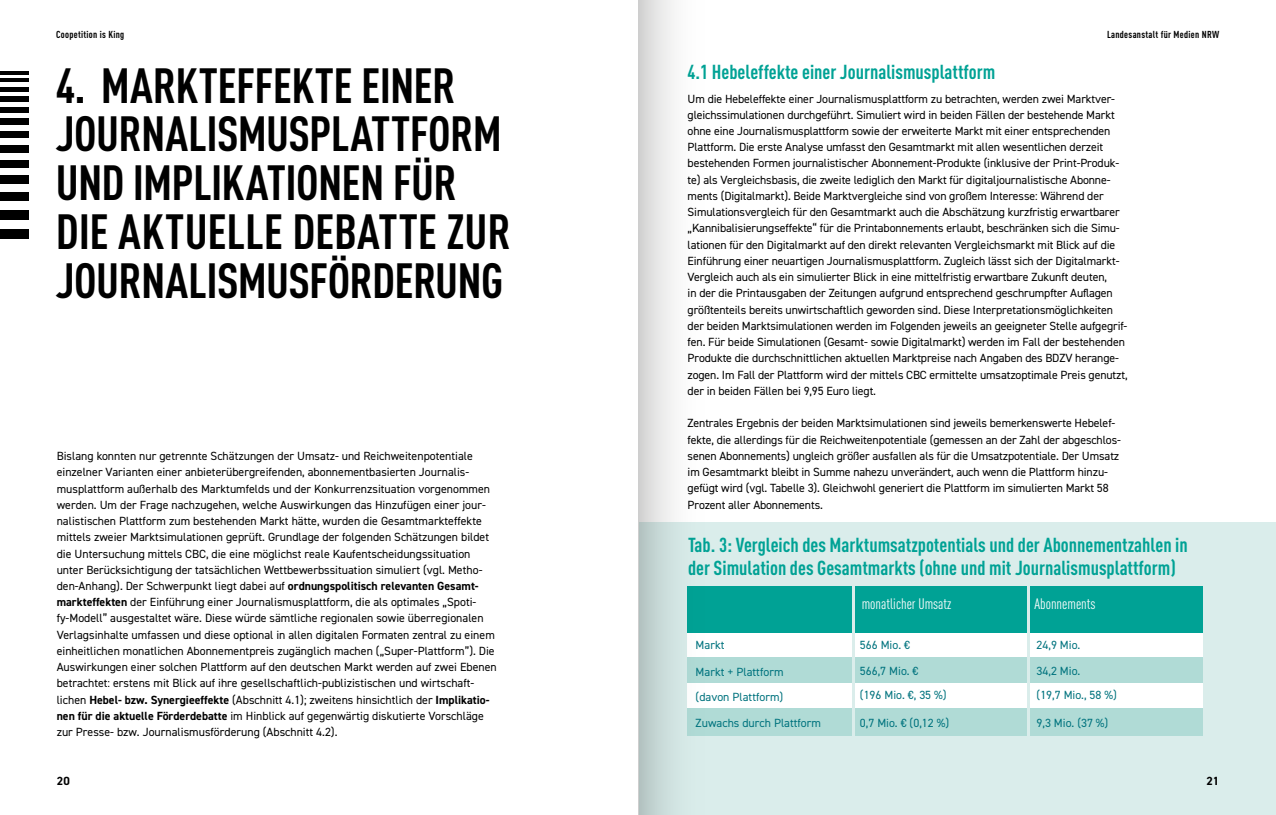
<style>
.page{position:relative;width:1276px;height:815px;background:#fff}
.page>*{position:absolute;margin:0;border:0;box-sizing:border-box;transform-origin:0 0}
.t1{font:700 condensed 48.75px/48.8px "DINOT";letter-spacing:-.015em;color:#000}
.t2{font:700 condensed 20px/22.5px "DIN Pro";color:#00a295}
.t3{font:condensed 15px "DIN Pro";color:#fff}
.t4{font:11.88px/16.2px "DIN2014";letter-spacing:-.01em;color:#000}
.t5{font:11.88px/24.2px "DIN2014";color:#00737e}
.t6{font:700 11.88px "DIN2014";color:#000}
.t7{font:700 condensed 10px "DINOT";letter-spacing:.03em;color:#000}
.s1{font-weight:700}
</style>
<div class="page">
<svg style="left:0;top:74px;width:28px;height:1px"></svg>
<hr style="left:0;top:71px;width:28px;height:3px;background:#000">
<hr style="left:0;top:78px;width:28px;height:4px;background:#000">
<hr style="left:0;top:87px;width:28px;height:4px;background:#000">
<div style="left:0;top:97px;width:28px;height:5px;background:#000"></div>
<div style="left:0;top:107px;width:28px;height:6px;background:#000"></div>
<div style="left:0;top:119px;width:28px;height:6px;background:#000"></div>
<div style="left:0;top:131px;width:28px;height:7px;background:#000"></div>
<div style="left:0;top:145px;width:28px;height:7px;background:#000"></div>
<div style="left:0;top:160px;width:28px;height:8px;background:#000"></div>
<div style="left:0;top:176px;width:28px;height:8px;background:#000"></div>
<div style="left:0;top:193px;width:28px;height:8px;background:#000"></div>
<div style="left:0;top:210px;width:28px;height:10px;background:#000"></div>
<div style="left:0;top:229px;width:28px;height:10px;background:#000"></div>
<div style="left:638px;top:522px;width:637px;height:293px;background:#daedeb"></div>
<div style="left:687px;top:683px;width:515px;height:25px;background:#fff"></div>
<div style="left:687px;top:633px;width:515px;height:43px;background:#fff"></div>
<div style="left:687px;top:658px;width:515px;height:25px;background:#b0dbd6"></div>
<div style="left:687px;top:709px;width:258px;height:27px;background:#b0dbd6"></div>
<div style="left:945px;top:709px;width:257px;height:27px;background:#b0dbd6"></div>
<div style="left:687px;top:586px;width:258px;height:47px;background:#00a295"></div>
<div style="left:945px;top:586px;width:257px;height:47px;background:#00a295"></div>
<hr style="left:852px;top:586px;width:3px;height:150px;background:#daedeb">
<hr style="left:1027px;top:586px;width:3px;height:150px;background:#daedeb">
<svg style="left:638px;top:0;width:78px;height:815px"></svg>
<p class="t7" style="left:56px;top:27px;width:70px">Coopetition is King</p>
<p class="t7" style="left:1107px;top:27px;width:114px">Landesanstalt für Medien NRW</p>
<h1 class="t1" style="left:56px;top:57px;width:456px">4. MARKTEFFEKTE EINER<br>JOURNALISMUSPLATTFORM<br>UND IMPLIKATIONEN FÜR<br>DIE AKTUELLE DEBATTE ZUR<br>JOURNALISMUSFÖRDERUNG</h1>
<p class="t4" style="left:57px;top:448px;width:441px">Bislang konnten nur getrennte Schätzungen der Umsatz- und Reichweitenpotentiale einzelner Varianten einer anbieterübergreifenden, abonnementbasierten Journalis&shy;musplattform außerhalb des Marktumfelds und der Konkurrenzsituation vorgenommen werden. Um der Frage nachzugehen, welche Auswirkungen das Hinzufügen einer jour&shy;nalistischen Plattform zum bestehenden Markt hätte, wurden die Gesamtmarkteffekte mittels zweier Marktsimulationen geprüft. Grundlage der folgenden Schätzungen bildet die Untersuchung mittels CBC, die eine möglichst reale Kaufentscheidungssituation unter Berücksichtigung der tatsächlichen Wettbewerbssituation simuliert (vgl. Metho&shy;den-Anhang). Der Schwerpunkt liegt dabei auf <span class="s1">ordnungspolitisch relevanten Gesamt&shy;markteffekten</span> der Einführung einer Journalismusplattform, die als optimales „Spoti&shy;fy-Modell” ausgestaltet wäre. Diese würde sämtliche regionalen sowie überregionalen Verlagsinhalte umfassen und diese optional in allen digitalen Formaten zentral zu einem einheitlichen monatlichen Abonnementpreis zugänglich machen („Super-Plattform”). Die Auswirkungen einer solchen Plattform auf den deutschen Markt werden auf zwei Ebenen betrachtet: erstens mit Blick auf ihre gesellschaftlich-publizistischen und wirtschaft&shy;lichen <span class="s1">Hebel- bzw. Synergieeffekte</span> (Abschnitt 4.1); zweitens hinsichtlich der <span class="s1">Implikatio&shy;nen für die aktuelle Förderdebatte</span> im Hinblick auf gegenwärtig diskutierte Vorschläge zur Presse- bzw. Journalismusförderung (Abschnitt 4.2).</p>
<p class="t6" style="left:57px;top:773px;width:15px">20</p>
<h2 class="t2" style="left:687px;top:60px;width:309px">4.1 Hebeleffekte einer Journalismusplattform</h2>
<p class="t4" style="left:687px;top:90px;width:441px">Um die Hebeleffekte einer Journalismusplattform zu betrachten, werden zwei Marktver&shy;gleichssimulationen durchgeführt. Simuliert wird in beiden Fällen der bestehende Markt ohne eine Journalismusplattform sowie der erweiterte Markt mit einer entsprechenden Plattform. Die erste Analyse umfasst den Gesamtmarkt mit allen wesentlichen derzeit bestehenden Formen journalistischer Abonnement-Produkte (inklusive der Print-Produk&shy;te) als Vergleichsbasis, die zweite lediglich den Markt für digitaljournalistische Abonne&shy;ments (Digitalmarkt). Beide Marktvergleiche sind von großem Interesse: Während der Simulationsvergleich für den Gesamtmarkt auch die Abschätzung kurzfristig erwartbarer „Kannibalisierungseffekte“ für die Printabonnements erlaubt, beschränken sich die Simu&shy;lationen für den Digitalmarkt auf den direkt relevanten Vergleichsmarkt mit Blick auf die Einführung einer neuartigen Journalismusplattform. Zugleich lässt sich der Digitalmarkt-Vergleich auch als ein simulierter Blick in eine mittelfristig erwartbare Zukunft deuten,<br>in der die Printausgaben der Zeitungen aufgrund entsprechend geschrumpfter Auflagen größtenteils bereits unwirtschaftlich geworden sind. Diese Interpretationsmöglichkeiten der beiden Marktsimulationen werden im Folgenden jeweils an geeigneter Stelle aufgegrif&shy;fen. Für beide Simulationen (Gesamt- sowie Digitalmarkt) werden im Fall der bestehenden Produkte die durchschnittlichen aktuellen Marktpreise nach Angaben des BDZV herange&shy;zogen. Im Fall der Plattform wird der mittels CBC ermittelte umsatzoptimale Preis genutzt, der in beiden Fällen bei 9,95 Euro liegt.</p>
<p class="t4" style="left:687px;top:415px;width:435px">Zentrales Ergebnis der beiden Marktsimulationen sind jeweils bemerkenswerte Hebelef&shy;fekte, die allerdings für die Reichweitenpotentiale (gemessen an der Zahl der abgeschlos&shy;senen Abonnements) ungleich größer ausfallen als für die Umsatzpotentiale. Der Umsatz im Gesamtmarkt bleibt in Summe nahezu unverändert, auch wenn die Plattform hinzu&shy;gefügt wird (vgl. Tabelle 3). Gleichwohl generiert die Plattform im simulierten Markt 58<br>Prozent aller Abonnements.</p>
<h2 class="t2" style="left:688px;top:533px;width:501px">Tab. 3: Vergleich des Marktumsatzpotentials und der Abonnementzahlen in der Simulation des Gesamtmarkts (ohne und mit Journalismusplattform)</h2>
<p class="t5" style="left:695px;top:633px;width:30px">Markt</p>
<p class="t5" style="left:695px;top:660px;width:89px">Markt + Plattform (davon Plattform)</p>
<p class="t5" style="left:695px;top:711px;width:127px">Zuwachs durch Plattform</p>
<p class="t3" style="left:861px;top:595px;width:91px">monatlicher Umsatz</p>
<p class="t3" style="left:1034px;top:595px;width:62px">Abonnements</p>
<p class="t5" style="left:860px;top:633px;width:52px">566 Mio. €</p>
<p class="t5" style="left:1036px;top:633px;width:45px">24,9 Mio.</p>
<p class="t5" style="left:860px;top:659px;width:60px">566,7 Mio. €</p>
<p class="t5" style="left:1036px;top:659px;width:45px">34,2 Mio.</p>
<p class="t5" style="left:860px;top:683px;width:88px">(196 Mio. €, 35 %)</p>
<p class="t5" style="left:1036px;top:683px;width:82px">(19,7 Mio., 58 %)</p>
<p class="t5" style="left:860px;top:711px;width:91px">0,7 Mio. € (0,12 %)</p>
<p class="t5" style="left:1036px;top:711px;width:73px">9,3 Mio. (37 %)</p>
<p class="t6" style="left:1206px;top:773px;width:14px">21</p>
</div>
